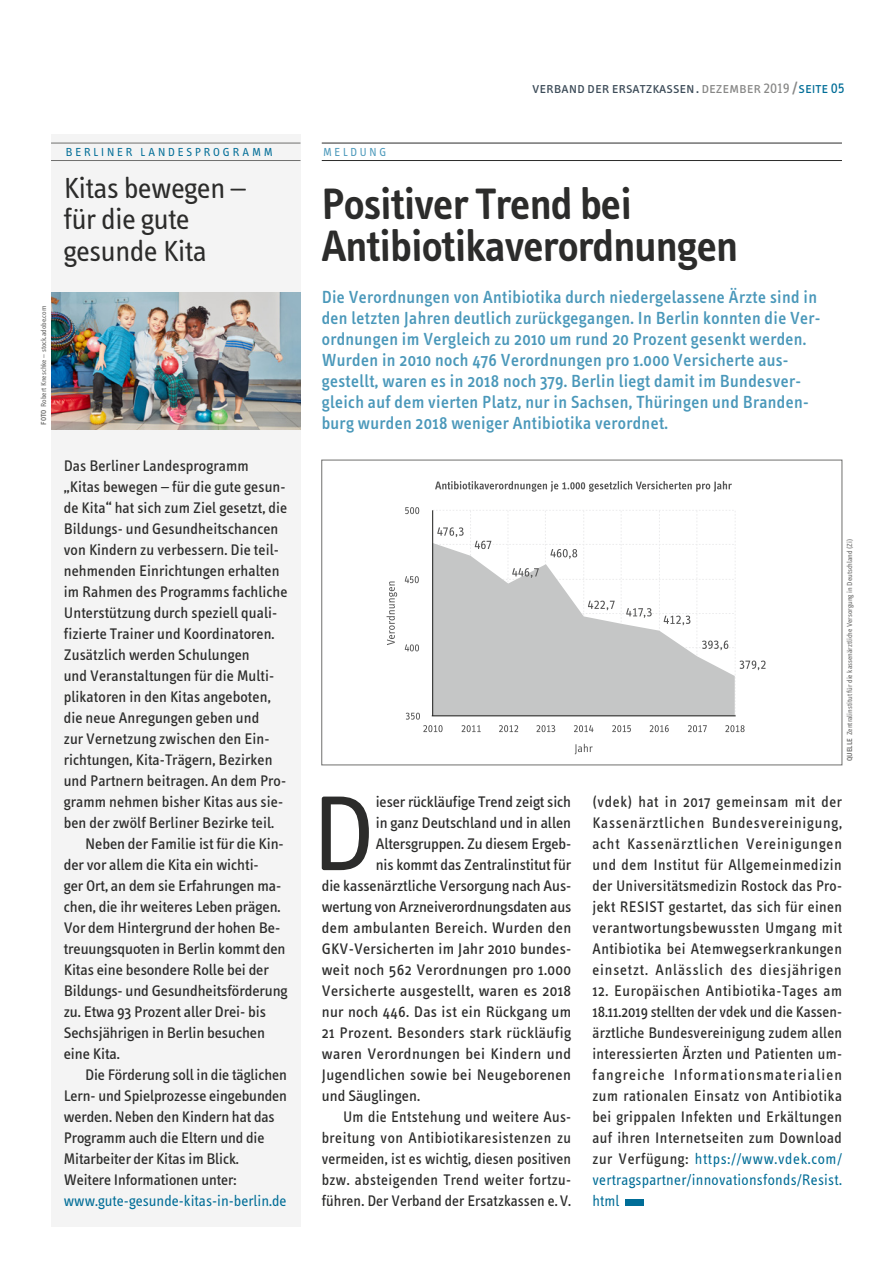
<style>
.page{position:relative;width:893px;height:1263px;background:#fff}
.page>*{position:absolute;margin:0;border:0;box-sizing:border-box;transform-origin:0 0}
._1_Artikel_Copy__Artikel_Initial_UA{font:109.8px "Info Text";color:#2c2c2b}
._1_Artikel_X_Head_Artikel_UA{font:600 45px/42px "Info Text";letter-spacing:-.015em;color:#2c2c2b}
._3_Rubrik_X_Head_Rubrik_UA{font:30px/31.5px "Info Text";letter-spacing:-.015em;color:#2c2c2b}
._1_Artikel_X_--_Intro_UA{font:500 18px/21px "Info Text";letter-spacing:.02em;color:#4a98ba}
._1_Artikel_Copy_Artikel_Einzug_UA{font:15.75px/21px "Info Text";letter-spacing:.03em;color:#2c2c2b;text-align:justify}
._3_Rubrik_X_Copy_Rubrik_UA{font:15.75px/21px "Info Text";letter-spacing:.005em;color:#2c2c2b}
._3_Rubrik_X_Copy_Rubrik_Einzug_UA{font:15.75px/21px "Info Text";letter-spacing:-.005em;color:#2c2c2b}
._1_Artikel_Copy__Artikel_Initial_UA-2{font:15.75px "Info Text";letter-spacing:.015em;color:#2c2c2b}
._1_Artikel_Copy__Artikel_Initial_UA-3{font:15.75px "Info Text";letter-spacing:-.005em;color:#2c2c2b}
._3_Rubrik_X_Copy_Rubrik_UA-2{font:15.75px/21px "Info Text";color:#006d97}
.t1{font:15.75px "Info Text Normal Caps";color:#3c4b58}
._3_Rubrik_X_Head_Rubrik_UA-2{font:12px "Info OT Text";color:#006d97}
._1_Artikel_X_Head_Artikel_UA-2{font:12px "Info OT Text";color:#4a98ba}
.t2{font:7.5px "Info Text";color:#6f6f6e}
.s1{font-weight:600}
.s2{color:#2c2c2b}
.s3{color:#878786}
.s4{font-family:"Info Text Semi Bold Caps";color:#878786}
.s5{color:#006d97}
</style>
<div class="page">
<hr style="left:322px;top:143px;width:520px;height:1px;background:#2c2c2b">
<hr style="left:322px;top:160px;width:520px;height:1px;background:#2c2c2b">
<div style="left:625px;top:1199px;width:19px;height:7px;background:#006d97"></div>
<svg style="left:405px;top:507px;width:360px;height:225px"></svg>
<hr style="left:432px;top:715px;width:303px;height:1px;background:#1a1a18">
<hr style="left:432px;top:510px;width:1px;height:206px;background:#1a1a18">
<svg style="left:435px;top:481px;width:297px;height:11px"></svg>
<svg style="left:575px;top:744px;width:18px;height:10px"></svg>
<svg style="left:386px;top:581px;width:11px;height:64px"></svg>
<div style="left:51px;top:134px;width:249px;height:1093px;background:#f4f4f4"></div>
<img style="left:51px;top:292px;width:249px;height:137px">
<hr style="left:51px;top:143px;width:249px;height:1px;background:#6f6f6e">
<hr style="left:51px;top:160px;width:249px;height:1px;background:#6f6f6e">
<p class="t2" style="left:39px;top:425px;width:120px;rotate:-90deg"><span class="s1">FOTO</span> Robert Kneschke – stock.adobe.com</p>
<h2 class="_3_Rubrik_X_Head_Rubrik_UA-2" style="left:66px;top:145px;width:209px">BERLINER LANDESPROGRAMM</h2>
<h2 class="_3_Rubrik_X_Head_Rubrik_UA" style="left:64px;top:172px;width:184px">Kitas bewegen – für die gute gesunde Kita</h2>
<p class="_3_Rubrik_X_Copy_Rubrik_UA" style="left:64px;top:455px;width:225px">Das Berliner Landesprogramm „Kitas bewegen – für die gute gesun&shy;de Kita“ hat sich zum Ziel gesetzt, die Bildungs- und Gesundheitschancen von Kindern zu verbessern. Die teil&shy;nehmenden Einrichtungen erhalten im Rahmen des Programms fachliche Unterstützung durch speziell quali&shy;fizierte Trainer und Koordinatoren.<br>Zusätzlich werden Schulungen<br>und Veranstaltungen für die Multi&shy;plikatoren in den Kitas angeboten, die neue Anregungen geben und<br>zur Vernetzung zwischen den Ein&shy;richtungen, Kita-Trägern, Bezirken und Partnern beitragen. An dem Pro&shy;gramm nehmen bisher Kitas aus sie&shy;ben der zwölf Berliner Bezirke teil.</p>
<p class="_3_Rubrik_X_Copy_Rubrik_Einzug_UA" style="left:64px;top:833px;width:225px;text-indent:21px">Neben der Familie ist für die Kin&shy;der vor allem die Kita ein wichti-<br>ger Ort, an dem sie Erfahrungen ma&shy;chen, die ihr weiteres Leben prägen.<br>Vor dem Hintergrund der hohen Be&shy;treuungsquoten in Berlin kommt den<br>Kitas eine besondere Rolle bei der<br>Bildungs- und Gesundheitsförderung zu. Etwa 93 Prozent aller Drei- bis<br>Sechsjährigen in Berlin besuchen eine Kita.</p>
<p class="_3_Rubrik_X_Copy_Rubrik_Einzug_UA" style="left:64px;top:1064px;width:225px;text-indent:21px">Die Förderung soll in die täglichen Lern- und Spielprozesse eingebunden werden. Neben den Kindern hat das Programm auch die Eltern und die Mitarbeiter der Kitas im Blick.</p>
<p class="_3_Rubrik_X_Copy_Rubrik_UA-2" style="left:64px;top:1169px;width:224px"><span class="s2">Weitere Informationen unter: </span>www.gute-gesunde-kitas-in-berlin.de</p>
<p class="t1" style="left:532px;top:79px;width:314px">verband der ersatzkassen. <span class="s3">dezember 2019</span> <span class="s4">/</span><span class="s5">seite 05</span></p>
<h2 class="_1_Artikel_X_Head_Artikel_UA-2" style="left:323px;top:145px;width:65px">MELDUNG</h2>
<h2 class="_1_Artikel_X_Head_Artikel_UA" style="left:322px;top:183px;width:419px">Positiver Trend bei<br>Antibiotikaverordnungen</h2>
<p class="_1_Artikel_X_--_Intro_UA" style="left:322px;top:287px;width:500px">Die Verordnungen von Antibiotika durch niedergelassene Ärzte sind in den letzten Jahren deutlich zurückgegangen. In Berlin konnten die Ver&shy;ordnungen im Vergleich zu 2010 um rund 20 Prozent gesenkt werden.<br>Wurden in 2010 noch 476 Verordnungen pro 1.000 Versicherte aus&shy;gestellt, waren es in 2018 noch 379. Berlin liegt damit im Bundesver&shy;gleich auf dem vierten Platz, nur in Sachsen, Thüringen und Branden&shy;burg wurden 2018 weniger Antibiotika verordnet.</p>
<p class="t2" style="left:845px;top:761px;width:223px;rotate:-90deg"><span class="s1">QUELLE</span> Zentralinstitut für die kassenärztliche Versorgung in Deutschland (Zi)</p>
<p class="_1_Artikel_Copy__Artikel_Initial_UA" style="left:311px;top:772px;width:66px">D</p>
<p class="_1_Artikel_Copy__Artikel_Initial_UA-3" style="left:376px;top:793px;width:197px">ieser rückläufige Trend zeigt sich</p>
<p class="_1_Artikel_Copy__Artikel_Initial_UA-2" style="left:376px;top:814px;width:197px">in ganz Deutschland und in allen</p>
<p class="_1_Artikel_Copy__Artikel_Initial_UA-3" style="left:376px;top:835px;width:197px">Altersgruppen. Zu diesem Ergeb-</p>
<p class="_1_Artikel_Copy__Artikel_Initial_UA-3" style="left:376px;top:856px;width:197px">nis kommt das Zentralinstitut für</p>
<p class="_1_Artikel_Copy__Artikel_Initial_UA-3" style="left:322px;top:877px;width:251px">die kassenärztliche Versorgung nach Aus-</p>
<p class="_1_Artikel_Copy__Artikel_Initial_UA-3" style="left:322px;top:898px;width:251px">wertung von Arzneiverordnungsdaten aus</p>
<p class="_1_Artikel_Copy__Artikel_Initial_UA-2" style="left:322px;top:919px;width:251px">dem ambulanten Bereich. Wurden den</p>
<p class="_1_Artikel_Copy__Artikel_Initial_UA-2" style="left:322px;top:940px;width:251px">GKV-Versicherten im Jahr 2010 bundes-</p>
<p class="_1_Artikel_Copy__Artikel_Initial_UA-2" style="left:322px;top:961px;width:251px">weit noch 562 Verordnungen pro 1.000</p>
<p class="_1_Artikel_Copy__Artikel_Initial_UA-2" style="left:322px;top:982px;width:251px">Versicherte ausgestellt, waren es 2018</p>
<p class="_1_Artikel_Copy__Artikel_Initial_UA-2" style="left:322px;top:1003px;width:251px">nur noch 446. Das ist ein Rückgang um</p>
<p class="_1_Artikel_Copy__Artikel_Initial_UA-2" style="left:322px;top:1024px;width:251px">21 Prozent. Besonders stark rückläufig</p>
<p class="_1_Artikel_Copy__Artikel_Initial_UA-2" style="left:322px;top:1045px;width:251px">waren Verordnungen bei Kindern und</p>
<p class="_1_Artikel_Copy__Artikel_Initial_UA-2" style="left:322px;top:1066px;width:251px">Jugendlichen sowie bei Neugeborenen</p>
<p class="_1_Artikel_Copy__Artikel_Initial_UA-2" style="left:322px;top:1087px;width:100px">und Säuglingen.</p>
<p class="_1_Artikel_Copy_Artikel_Einzug_UA" style="left:322px;top:1106px;width:251px;text-indent:21px">Um die Entstehung und weitere Aus&shy;breitung von Antibiotikaresistenzen zu vermeiden, ist es wichtig, diesen positiven bzw. absteigenden Trend weiter fortzu&shy;führen. Der Verband der Ersatzkassen e.V.</p>
<p class="_1_Artikel_Copy_Artikel_Einzug_UA" style="left:592px;top:791px;width:251px">(vdek) hat in 2017 gemeinsam mit der Kassenärztlichen Bundesvereinigung, acht Kassenärztlichen Vereinigungen und dem Institut für Allgemeinmedizin der Universitätsmedizin Rostock das Pro&shy;jekt RESIST gestartet, das sich für einen verantwortungsbewussten Umgang mit Antibiotika bei Atemwegserkrankungen einsetzt. Anlässlich des diesjährigen</p>
<p class="_1_Artikel_Copy_Artikel_Einzug_UA" style="left:592px;top:980px;width:251px">12. Europäischen Antibiotika-Tages am 18.11.2019 stellten der vdek und die Kassen&shy;ärztliche Bundesvereinigung zudem allen interessierten Ärzten und Patienten um&shy;fangreiche Informationsmaterialien zum rationalen Einsatz von Antibiotika bei grippalen Infekten und Erkältungen auf ihren Internetseiten zum Download zur Verfügung: <span class="s5">https://www.vdek.com/ vertragspartner/innovationsfonds/Resist. html</span></p>
</div>
